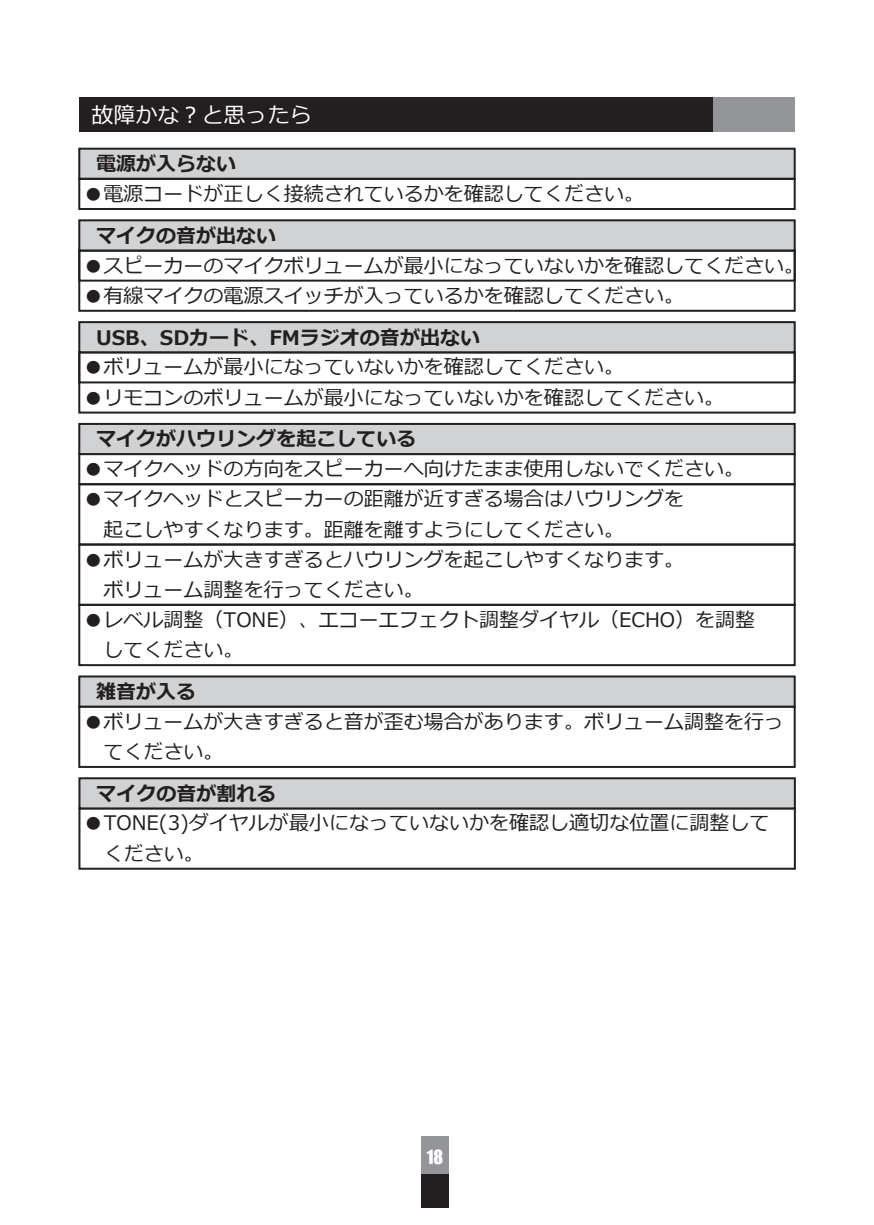
<style>
.page{position:relative;width:874px;height:1225px;background:#fff}
.page>*{position:absolute;margin:0;border:0;box-sizing:border-box;transform-origin:0 0}
.t1{font:22px "Meiryo";color:#fff}
.t2{font:20px/30.2px "Meiryo";color:#231f20}
.t3{font:700 20px "Meiryo";color:#231f20}
.t4{font:18px "Impact";color:#fff}
</style>
<div class="page">
<div style="left:421px;top:1136px;width:27px;height:72px;background:#939598"></div>
<div style="left:421px;top:1174px;width:27px;height:34px;background:#231f20"></div>
<div style="left:78px;top:148px;width:717px;height:32px;background:#d1d2d4;border:2px solid #231f20"></div>
<div style="left:79px;top:98px;width:715px;height:34px;background:#231f20"></div>
<div style="left:712px;top:98px;width:82px;height:34px;background:#939598"></div>
<div style="left:78px;top:178px;width:717px;height:32px;border:2px solid #231f20"></div>
<svg style="left:78px;top:482px;width:718px;height:60px"></svg>
<svg style="left:78px;top:248px;width:718px;height:64px"></svg>
<svg style="left:78px;top:542px;width:718px;height:61px"></svg>
<svg style="left:78px;top:603px;width:718px;height:64px"></svg>
<div style="left:78px;top:249px;width:717px;height:33px;border:2px solid #231f20"></div>
<div style="left:78px;top:219px;width:717px;height:32px;background:#d1d2d4;border:2px solid #231f20"></div>
<svg style="left:78px;top:350px;width:718px;height:64px"></svg>
<div style="left:78px;top:321px;width:717px;height:32px;background:#d1d2d4;border:2px solid #231f20"></div>
<svg style="left:78px;top:704px;width:718px;height:64px"></svg>
<div style="left:78px;top:675px;width:717px;height:32px;background:#d1d2d4;border:2px solid #231f20"></div>
<div style="left:78px;top:423px;width:717px;height:32px;background:#d1d2d4;border:2px solid #231f20"></div>
<svg style="left:78px;top:806px;width:718px;height:64px"></svg>
<div style="left:78px;top:777px;width:717px;height:32px;background:#d1d2d4;border:2px solid #231f20"></div>
<p class="t1" style="left:91px;top:99px;width:221px">故障かな︖と思ったら</p>
<p class="t3" style="left:96px;top:150px;width:141px">電源が入らない</p>
<p class="t2" style="left:83px;top:180px;width:562px">●電源コードが正しく接続されているかを確認してください。</p>
<p class="t3" style="left:96px;top:221px;width:181px">マイクの音が出ない</p>
<p class="t2" style="left:83px;top:251px;width:721px">●スピーカーのマイクボリュームが最小になっていないかを確認してください。</p>
<p class="t2" style="left:83px;top:281px;width:601px">●有線マイクの電源スイッチが入っているかを確認してください。</p>
<p class="t3" style="left:96px;top:323px;width:385px">USB、SDカード、FMラジオの音が出ない</p>
<p class="t2" style="left:83px;top:353px;width:541px">●ボリュームが最小になっていないかを確認してください。</p>
<p class="t2" style="left:83px;top:383px;width:641px">●リモコンのボリュームが最小になっていないかを確認してください。</p>
<p class="t3" style="left:96px;top:425px;width:321px">マイクがハウリングを起こしている</p>
<p class="t2" style="left:83px;top:455px;width:661px">●マイクヘッドの方向をスピーカーへ向けたまま使用しないでください。</p>
<p class="t2" style="left:83px;top:485px;width:601px">●マイクヘッドとスピーカーの距離が近すぎる場合はハウリングを　起こしやすくなります。距離を離すようにしてください。</p>
<p class="t2" style="left:83px;top:545px;width:601px">●ボリュームが大きすぎるとハウリングを起こしやすくなります。　ボリューム調整を行ってください。</p>
<p class="t2" style="left:83px;top:606px;width:673px">●レベル調整（TONE）、エコーエフェクト調整ダイヤル（ECHO）を調整　してください。</p>
<p class="t3" style="left:96px;top:677px;width:101px">雑音が入る</p>
<p class="t2" style="left:83px;top:707px;width:701px">●ボリュームが大きすぎると音が歪む場合があります。ボリューム調整を行っ　てください。</p>
<p class="t3" style="left:96px;top:779px;width:181px">マイクの音が割れる</p>
<p class="t2" style="left:84px;top:809px;width:687px">●TONE(3)ダイヤルが最小になっていないかを確認し適切な位置に調整して　ください。</p>
<p class="t4" style="left:426px;top:1143px;width:18px">18</p>
</div>
